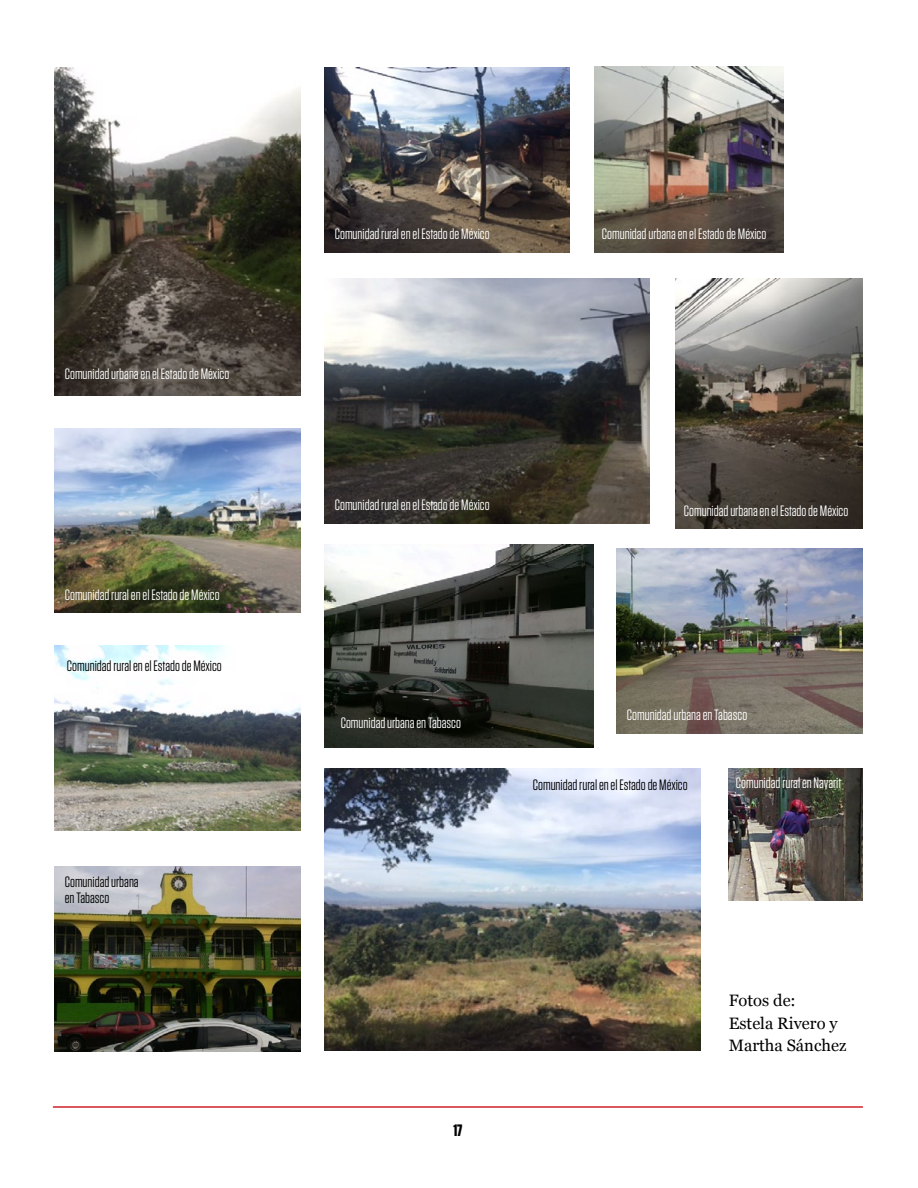
<style>
.page{position:relative;width:918px;height:1188px;background:#fff}
.page>*{position:absolute;margin:0;border:0;box-sizing:border-box;transform-origin:0 0}
.t1{font:16.5px/22.5px "Georgia";color:#000}
.t2{font:700 16.5px "Tungsten";color:#000}
.t3{font:15px "Tungsten";color:#fff}
.t4{font:15px/16.5px "Tungsten";color:#000}
</style>
<div class="page">
<img style="left:54px;top:68px;width:246px;height:328px">
<img style="left:676px;top:279px;width:187px;height:249px">
<img style="left:594px;top:66px;width:190px;height:186px">
<img style="left:728px;top:768px;width:135px;height:132px">
<img style="left:324px;top:68px;width:246px;height:184px">
<img style="left:324px;top:279px;width:325px;height:244px">
<img style="left:54px;top:428px;width:246px;height:185px">
<img style="left:54px;top:646px;width:246px;height:184px">
<img style="left:617px;top:549px;width:246px;height:185px">
<img style="left:54px;top:866px;width:246px;height:185px">
<img style="left:324px;top:768px;width:377px;height:283px">
<img style="left:324px;top:544px;width:270px;height:203px">
<hr style="left:53px;top:1106px;width:810px;height:2px;background:#cf2028">
<p class="t3" style="left:65px;top:366px;width:166px">Comunidad urbana en el Estado de México</p>
<p class="t3" style="left:65px;top:587px;width:156px">Comunidad rural en el Estado de México</p>
<p class="t4" style="left:67px;top:658px;width:156px">Comunidad rural en el Estado de México</p>
<p class="t4" style="left:65px;top:874px;width:75px">Comunidad urbana en Tabasco</p>
<p class="t3" style="left:335px;top:226px;width:156px">Comunidad rural en el Estado de México</p>
<p class="t3" style="left:602px;top:226px;width:166px">Comunidad urbana en el Estado de México</p>
<p class="t3" style="left:335px;top:497px;width:156px">Comunidad rural en el Estado de México</p>
<p class="t3" style="left:684px;top:503px;width:166px">Comunidad urbana en el Estado de México</p>
<p class="t3" style="left:341px;top:716px;width:122px">Comunidad urbana en Tabasco</p>
<p class="t3" style="left:627px;top:707px;width:122px">Comunidad urbana en Tabasco</p>
<p class="t4" style="left:533px;top:776px;width:156px">Comunidad rural en el Estado de México</p>
<p class="t3" style="left:736px;top:775px;width:107px">Comunidad rural en Nayarit</p>
<p class="t2" style="left:453px;top:1121px;width:11px">17</p>
<p class="t1" style="left:729px;top:989px;width:119px">Fotos de:<br>Estela Rivero y<br>Martha Sánchez</p>
</div>
